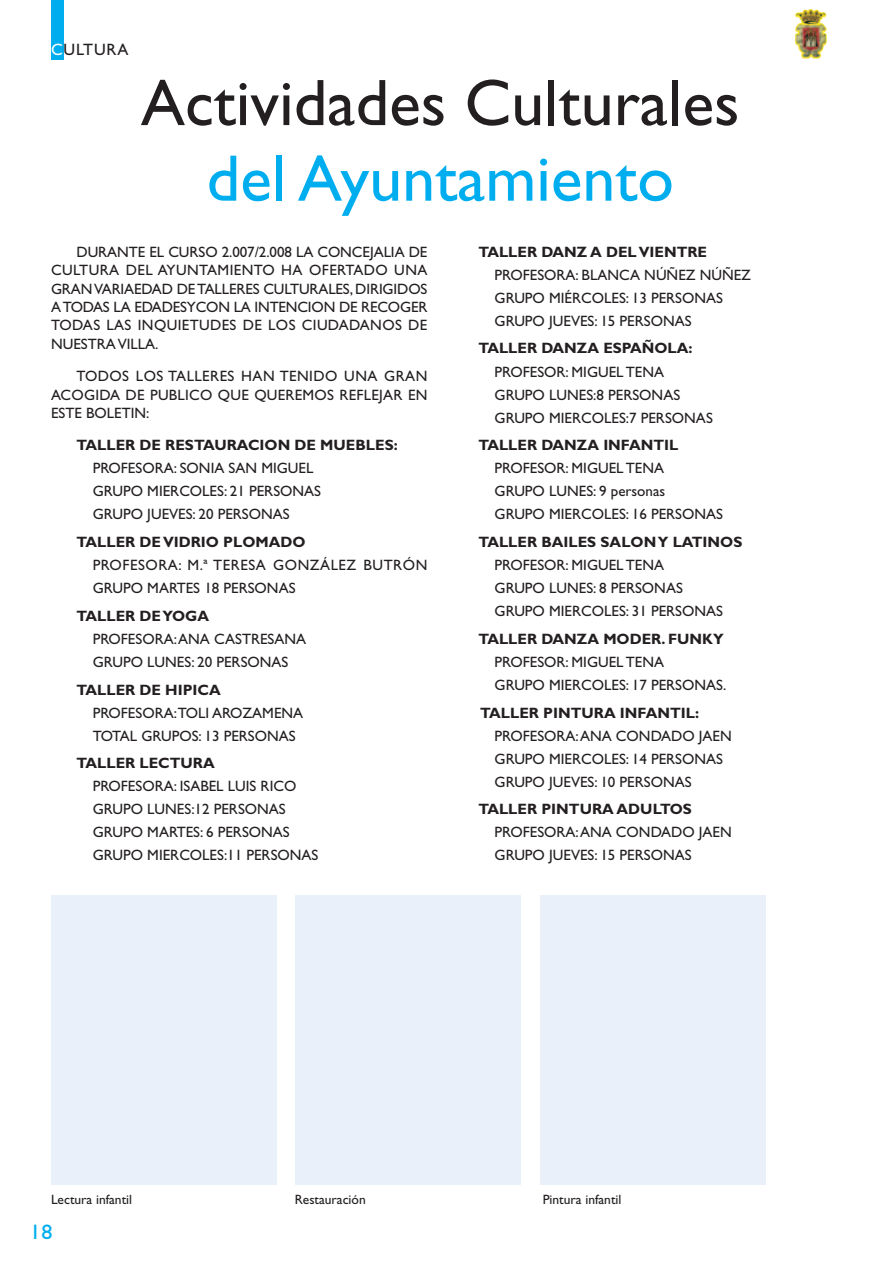
<style>
.page{position:relative;width:893px;height:1263px;background:#fff}
.page>*{position:absolute;margin:0;border:0;box-sizing:border-box;transform-origin:0 0}
.t1{font:66px "Gill Sans";color:#231f20}
.t2{font:66px "Gill Sans";color:#00aeef}
.t3{font:21px "Gill Sans";color:#00aeef;scale:1.05 1}
.t4{font:16.5px "Gill Sans";letter-spacing:.05em;color:#231f20}
.t5{font:15px/23.1px "Gill Sans";color:#231f20}
.t6{font:700 15px "Gill Sans";color:#231f20}
.t7{font:15px/23.1px "Gill Sans";letter-spacing:.035em;color:#231f20}
.t8{font:13.5px "Gill Sans";color:#231f20}
.s1{color:#fff}
</style>
<div class="page">
<img style="left:795px;top:9px;width:32px;height:50px">
<div style="left:51px;top:0;width:13px;height:60px;background:#00aeef"></div>
<div style="left:51px;top:895px;width:225px;height:289px;background:#e9f0f9"></div>
<div style="left:296px;top:895px;width:225px;height:289px;background:#e9f0f9"></div>
<div style="left:540px;top:895px;width:225px;height:289px;background:#e9f0f9"></div>
<p class="t4" style="left:51px;top:43px;width:79px"><span class="s1">C</span>ULTURA</p>
<h1 class="t1" style="left:141px;top:80px;width:600px">Actividades Culturales</h1>
<h1 class="t2" style="left:206px;top:156px;width:469px">del Ayuntamiento</h1>
<p class="t5" style="left:51px;top:244px;width:378px;line-height:18.5px;text-align:justify;text-indent:26px">DURANTE EL CURSO 2.007/2.008 LA CONCEJALIA DE CULTURA DEL AYUNTAMIENTO HA OFERTADO UNA GRAN VARIAEDAD DE TALLERES CULTURALES, DIRIGIDOS A TODAS LA EDADESYCON LA INTENCION DE RECOGER TODAS LAS INQUIETUDES DE LOS CIUDADANOS DE NUESTRA VILLA.</p>
<p class="t5" style="left:51px;top:368px;width:378px;line-height:18.5px;text-align:justify;text-indent:26px">TODOS LOS TALLERES HAN TENIDO UNA GRAN ACOGIDA DE PUBLICO QUE QUEREMOS REFLEJAR EN ESTE BOLETIN:</p>
<p class="t6" style="left:77px;top:440px;width:323px">TALLER DE RESTAURACION DE MUEBLES:</p>
<p class="t5" style="left:93px;top:458px;width:230px">PROFESORA: SONIA SAN MIGUEL<br>GRUPO MIERCOLES: 21 PERSONAS<br>GRUPO JUEVES: 20 PERSONAS</p>
<p class="t6" style="left:77px;top:537px;width:231px">TALLER DE VIDRIO PLOMADO</p>
<p class="t7" style="left:93px;top:555px;width:336px">PROFESORA: M.ª TERESA GONZÁLEZ BUTRÓN<br>GRUPO MARTES 18 PERSONAS</p>
<p class="t6" style="left:77px;top:611px;width:134px">TALLER DE YOGA</p>
<p class="t5" style="left:93px;top:629px;width:215px">PROFESORA: ANA CASTRESANA<br>GRUPO LUNES: 20 PERSONAS</p>
<p class="t6" style="left:77px;top:684px;width:146px">TALLER DE HIPICA</p>
<p class="t5" style="left:93px;top:703px;width:212px">PROFESORA:TOLI AROZAMENA<br>TOTAL GRUPOS: 13 PERSONAS</p>
<p class="t6" style="left:77px;top:758px;width:140px">TALLER LECTURA</p>
<p class="t5" style="left:93px;top:776px;width:227px">PROFESORA: ISABEL LUIS RICO<br>GRUPO LUNES:12 PERSONAS<br>GRUPO MARTES: 6 PERSONAS<br>GRUPO MIERCOLES:11 PERSONAS</p>
<p class="t6" style="left:478px;top:246px;width:230px">TALLER DANZ A DEL VIENTRE</p>
<p class="t5" style="left:495px;top:265px;width:258px">PROFESORA: BLANCA NÚÑEZ NÚÑEZ<br>GRUPO MIÉRCOLES: 13 PERSONAS<br>GRUPO JUEVES: 15 PERSONAS</p>
<p class="t6" style="left:478px;top:343px;width:216px">TALLER DANZA ESPAÑOLA:</p>
<p class="t5" style="left:495px;top:362px;width:220px">PROFESOR: MIGUEL TENA<br>GRUPO LUNES:8 PERSONAS<br>GRUPO MIERCOLES:7 PERSONAS</p>
<p class="t6" style="left:478px;top:440px;width:202px">TALLER DANZA INFANTIL</p>
<p class="t5" style="left:495px;top:458px;width:230px">PROFESOR: MIGUEL TENA<br>GRUPO LUNES: 9 personas<br>GRUPO MIERCOLES: 16 PERSONAS</p>
<p class="t6" style="left:478px;top:537px;width:266px">TALLER BAILES SALON Y LATINOS</p>
<p class="t5" style="left:495px;top:555px;width:230px">PROFESOR: MIGUEL TENA<br>GRUPO LUNES: 8 PERSONAS<br>GRUPO MIERCOLES: 31 PERSONAS</p>
<p class="t6" style="left:478px;top:634px;width:247px">TALLER DANZA MODER. FUNKY</p>
<p class="t5" style="left:495px;top:652px;width:233px">PROFESOR: MIGUEL TENA<br>GRUPO MIERCOLES: 17 PERSONAS.</p>
<p class="t6" style="left:480px;top:707px;width:220px">TALLER PINTURA INFANTIL:</p>
<p class="t5" style="left:495px;top:726px;width:239px">PROFESORA: ANA CONDADO JAEN<br>GRUPO MIERCOLES: 14 PERSONAS<br>GRUPO JUEVES: 10 PERSONAS</p>
<p class="t6" style="left:478px;top:804px;width:215px">TALLER PINTURA ADULTOS</p>
<p class="t5" style="left:495px;top:822px;width:239px">PROFESORA: ANA CONDADO JAEN<br>GRUPO JUEVES: 15 PERSONAS</p>
<p class="t8" style="left:51px;top:1194px;width:83px">Lectura infantil</p>
<p class="t8" style="left:295px;top:1194px;width:73px">Restauración</p>
<p class="t8" style="left:543px;top:1194px;width:80px">Pintura infantil</p>
<h2 class="t3" style="left:30px;top:1225px;width:23px">18</h2>
</div>
